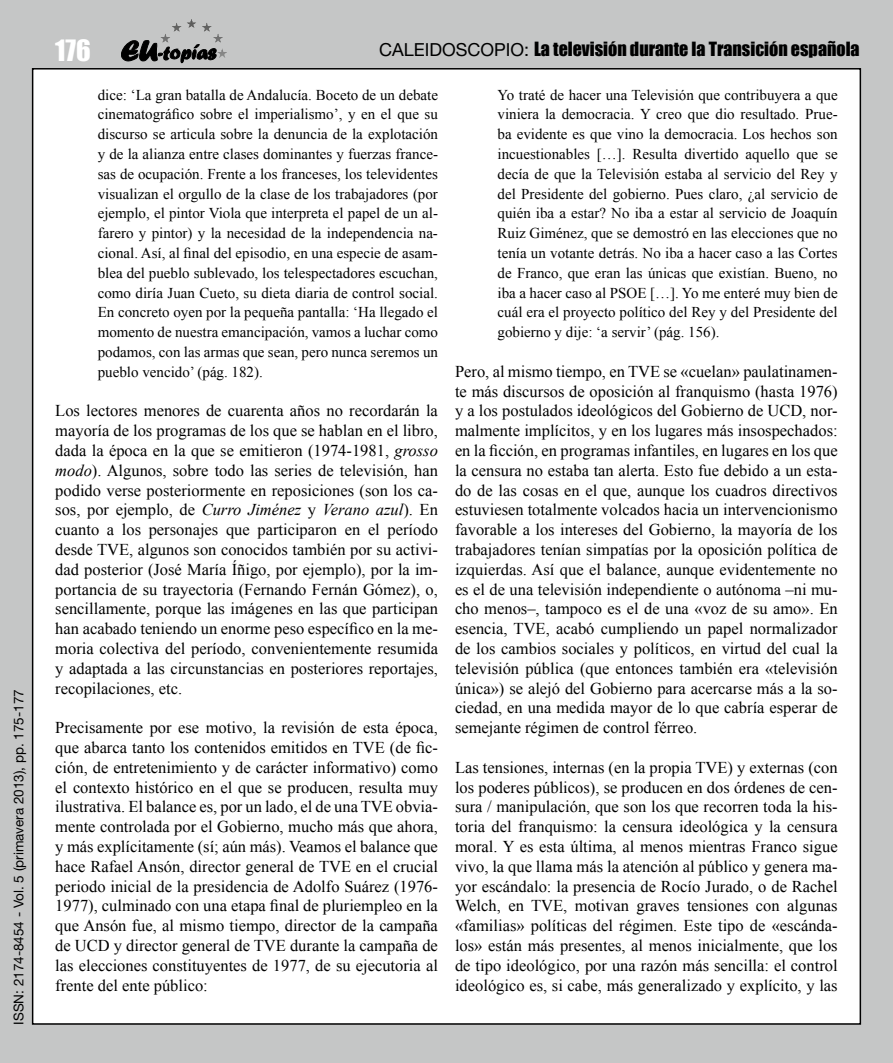
<style>
.page{position:relative;width:893px;height:1063px;background:#c5c6c6}
.page>*{position:absolute;margin:0;border:0;box-sizing:border-box;transform-origin:0 0}
.t1{font:27px "Impact";color:#fff}
.t2{font:18px "Impact";color:#000}
.t3{font:16.5px/19.8px "Times New Roman";color:#000;text-align:justify}
.t4{font:15px/19.8px "Times New Roman";color:#000;text-align:justify}
.t5{font:13.5px "Helvetica Neue";color:#000}
.s1{font-family:"Helvetica Neue"}
.s2{font-style:italic}
</style>
<div class="page">
<div style="left:33px;top:69px;width:827px;height:955px;background:#fff"></div>
<svg style="left:121px;top:40px;width:95px;height:23px"></svg>
<hr style="left:161px;top:19px;width:66px;height:1px;background:#575757">
<hr style="left:161px;top:20px;width:66px;height:1px;background:#585858">
<hr style="left:161px;top:21px;width:66px;height:1px;background:#595959">
<hr style="left:161px;top:22px;width:66px;height:1px;background:#5b5b5a">
<hr style="left:161px;top:23px;width:66px;height:1px;background:#5c5c5b">
<hr style="left:161px;top:24px;width:66px;height:1px;background:#5e5e5d">
<hr style="left:161px;top:25px;width:66px;height:1px;background:#5f5f5e">
<hr style="left:161px;top:26px;width:66px;height:1px;background:#616160">
<hr style="left:161px;top:27px;width:66px;height:1px;background:#626261">
<hr style="left:161px;top:28px;width:66px;height:1px;background:#646463">
<hr style="left:161px;top:29px;width:66px;height:1px;background:#656564">
<hr style="left:161px;top:30px;width:66px;height:1px;background:#666665">
<hr style="left:161px;top:31px;width:66px;height:1px;background:#686867">
<hr style="left:161px;top:32px;width:66px;height:1px;background:#696968">
<hr style="left:161px;top:33px;width:66px;height:1px;background:#6b6b6a">
<hr style="left:161px;top:34px;width:66px;height:1px;background:#6c6c6b">
<hr style="left:161px;top:35px;width:66px;height:1px;background:#6d6d6d">
<hr style="left:161px;top:36px;width:66px;height:1px;background:#6e6e6e">
<hr style="left:161px;top:37px;width:66px;height:1px;background:#707070">
<hr style="left:161px;top:38px;width:66px;height:1px;background:#717171">
<hr style="left:161px;top:39px;width:66px;height:1px;background:#737373">
<hr style="left:161px;top:40px;width:66px;height:1px;background:#747474">
<hr style="left:161px;top:41px;width:66px;height:1px;background:#757574">
<hr style="left:161px;top:42px;width:66px;height:1px;background:#777776">
<hr style="left:161px;top:43px;width:66px;height:1px;background:#787877">
<hr style="left:161px;top:44px;width:66px;height:1px;background:#7a7a79">
<hr style="left:161px;top:45px;width:66px;height:1px;background:#7b7b7a">
<hr style="left:161px;top:46px;width:66px;height:1px;background:#7c7d7c">
<hr style="left:161px;top:47px;width:66px;height:1px;background:#7d7e7d">
<hr style="left:161px;top:48px;width:66px;height:1px;background:#7f7f7f">
<hr style="left:161px;top:49px;width:66px;height:1px;background:#808080">
<hr style="left:161px;top:50px;width:66px;height:1px;background:#818181">
<hr style="left:161px;top:51px;width:66px;height:1px;background:#838383">
<hr style="left:161px;top:52px;width:66px;height:1px;background:#848484">
<hr style="left:161px;top:53px;width:66px;height:1px;background:#868685">
<hr style="left:161px;top:54px;width:66px;height:1px;background:#878786">
<hr style="left:161px;top:55px;width:66px;height:1px;background:#888988">
<hr style="left:161px;top:56px;width:66px;height:1px;background:#898989">
<hr style="left:161px;top:57px;width:66px;height:1px;background:#8b8b8b">
<p class="t5" style="left:11px;top:1025px;width:337px;rotate:-90deg">ISSN: 2174-8454 - Vol. 5 (primavera 2013), pp. 175-177</p>
<h1 class="t1" style="left:55px;top:29px;width:37px">176</h1>
<p class="t2" style="left:379px;top:35px;width:482px"><span class="s1">CALEIDOSCOPIO:</span> La televisión durante la Transición española</p>
<p class="t4" style="left:98px;top:85px;width:342px">dice: ‘La gran batalla de Andalucía. Boceto de un debate cinematográfico sobre el imperialismo’, y en el que su discurso se articula sobre la denuncia de la explotación y de la alianza entre clases dominantes y fuerzas france&shy;sas de ocupación. Frente a los franceses, los televidentes visualizan el orgullo de la clase de los trabajadores (por ejemplo, el pintor Viola que interpreta el papel de un al&shy;farero y pintor) y la necesidad de la independencia na&shy;cional. Así, al final del episodio, en una especie de asam&shy;blea del pueblo sublevado, los telespectadores escuchan, como diría Juan Cueto, su dieta diaria de control social.<br>En concreto oyen por la pequeña pantalla: ‘Ha llegado el momento de nuestra emancipación, vamos a luchar como podamos, con las armas que sean, pero nunca seremos un pueblo vencido’ (pág. 182).</p>
<p class="t3" style="left:55px;top:401px;width:384px">Los lectores menores de cuarenta años no recordarán la mayoría de los programas de los que se hablan en el libro, dada la época en la que se emitieron (1974-1981, <span class="s2">grosso modo</span>). Algunos, sobre todo las series de televisión, han podido verse posteriormente en reposiciones (son los ca&shy;sos, por ejemplo, de <span class="s2">Curro Jiménez</span> y <span class="s2">Verano azul</span>). En cuanto a los personajes que participaron en el período desde TVE, algunos son conocidos también por su activi&shy;dad posterior (José María Íñigo, por ejemplo), por la im&shy;portancia de su trayectoria (Fernando Fernán Gómez), o, sencillamente, porque las imágenes en las que participan han acabado teniendo un enorme peso específico en la me&shy;moria colectiva del período, convenientemente resumida y adaptada a las circunstancias en posteriores reportajes, recopilaciones, etc.</p>
<p class="t3" style="left:55px;top:718px;width:384px">Precisamente por ese motivo, la revisión de esta época, que abarca tanto los contenidos emitidos en TVE (de fic&shy;ción, de entretenimiento y de carácter informativo) como el contexto histórico en el que se producen, resulta muy ilustrativa. El balance es, por un lado, el de una TVE obvia&shy;mente controlada por el Gobierno, mucho más que ahora, y más explícitamente (sí; aún más). Veamos el balance que hace Rafael Ansón, director general de TVE en el crucial periodo inicial de la presidencia de Adolfo Suárez (1976- 1977), culminado con una etapa final de pluriempleo en la que Ansón fue, al mismo tiempo, director de la campaña de UCD y director general de TVE durante la campaña de las elecciones constituyentes de 1977, de su ejecutoria al frente del ente público:</p>
<p class="t4" style="left:497px;top:85px;width:342px">Yo traté de hacer una Televisión que contribuyera a que viniera la democracia. Y creo que dio resultado. Prue&shy;ba evidente es que vino la democracia. Los hechos son incuestionables […]. Resulta divertido aquello que se decía de que la Televisión estaba al servicio del Rey y del Presidente del gobierno. Pues claro, ¿al servicio de quién iba a estar? No iba a estar al servicio de Joaquín Ruiz Giménez, que se demostró en las elecciones que no tenía un votante detrás. No iba a hacer caso a las Cortes de Franco, que eran las únicas que existían. Bueno, no iba a hacer caso al PSOE […]. Yo me enteré muy bien de cuál era el proyecto político del Rey y del Presidente del gobierno y dije: ‘a servir’ (pág. 156).</p>
<p class="t3" style="left:455px;top:361px;width:384px">Pero, al mismo tiempo, en TVE se «cuelan» paulatinamen&shy;te más discursos de oposición al franquismo (hasta 1976) y a los postulados ideológicos del Gobierno de UCD, nor&shy;malmente implícitos, y en los lugares más insospechados: en la ficción, en programas infantiles, en lugares en los que la censura no estaba tan alerta. Esto fue debido a un esta&shy;do de las cosas en el que, aunque los cuadros directivos estuviesen totalmente volcados hacia un intervencionismo favorable a los intereses del Gobierno, la mayoría de los trabajadores tenían simpatías por la oposición política de izquierdas. Así que el balance, aunque evidentemente no es el de una televisión independiente o autónoma –ni mu&shy;cho menos–, tampoco es el de una «voz de su amo». En esencia, TVE, acabó cumpliendo un papel normalizador de los cambios sociales y políticos, en virtud del cual la televisión pública (que entonces también era «televisión única») se alejó del Gobierno para acercarse más a la so&shy;ciedad, en una medida mayor de lo que cabría esperar de semejante régimen de control férreo.</p>
<p class="t3" style="left:455px;top:757px;width:384px">Las tensiones, internas (en la propia TVE) y externas (con los poderes públicos), se producen en dos órdenes de cen&shy;sura / manipulación, que son los que recorren toda la his&shy;toria del franquismo: la censura ideológica y la censura moral. Y es esta última, al menos mientras Franco sigue vivo, la que llama más la atención al público y genera ma&shy;yor escándalo: la presencia de Rocío Jurado, o de Rachel Welch, en TVE, motivan graves tensiones con algunas «familias» políticas del régimen. Este tipo de «escánda&shy;los» están más presentes, al menos inicialmente, que los de tipo ideológico, por una razón más sencilla: el control ideológico es, si cabe, más generalizado y explícito, y las</p>
</div>
